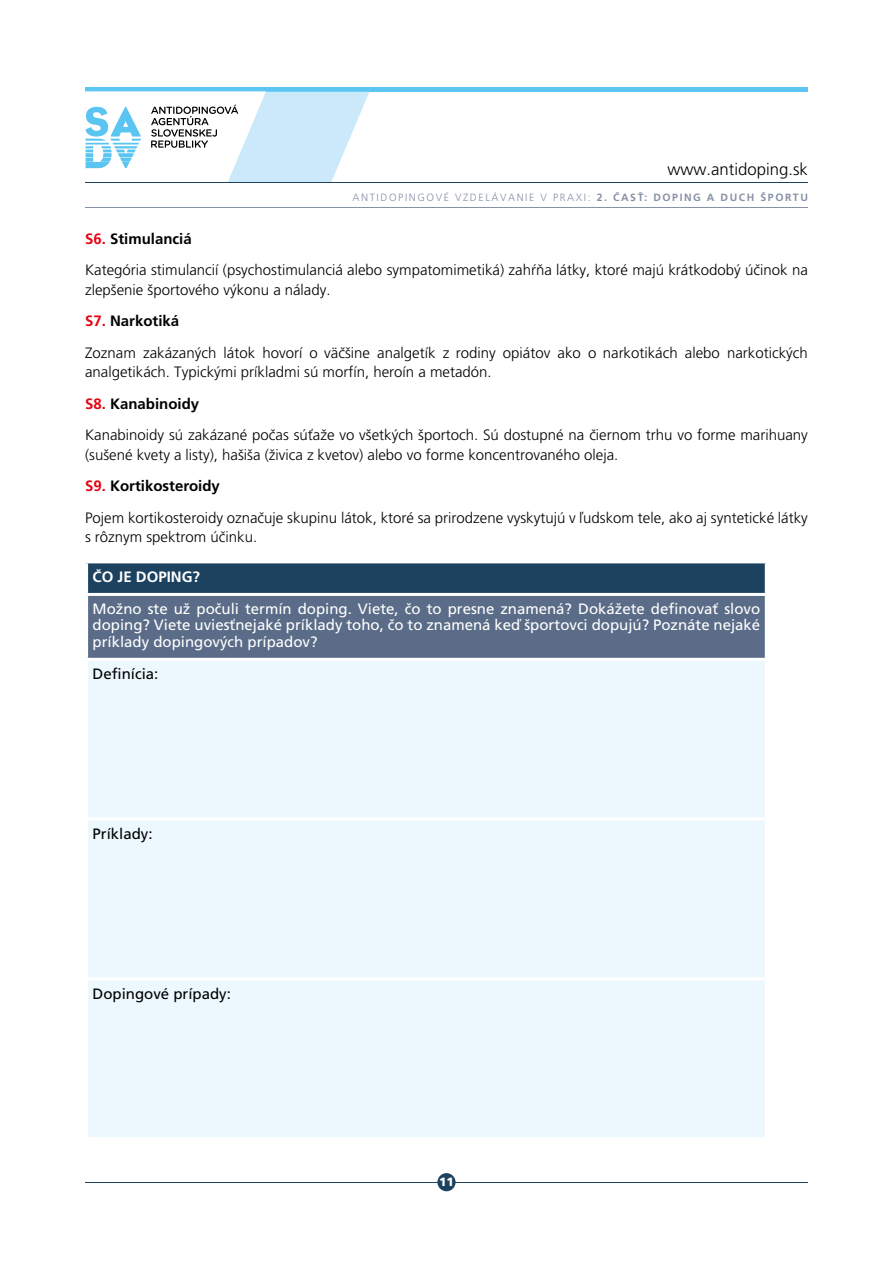
<style>
.page{position:relative;width:893px;height:1263px;background:#fff}
.page>*{position:absolute;margin:0;border:0;box-sizing:border-box;transform-origin:0 0}
.t1{font:16.65px "Frutiger CE Light";color:#000}
.TEX{font:15px/19.5px "Frutiger CE Light";color:#000}
.Normal_wrd_1{font:15px/16.2px "Frutiger CE";color:#fff;text-align:justify}
.TEX-2{font:700 15px "Frutiger CE";color:#000}
.Normal_wrd_1-2{font:15px "Frutiger CE";color:#000}
.Normal_wrd_1-3{font:700 15px "Frutiger CE";color:#fff}
.t2{font:12px "Frutiger CE Black";color:#fff}
.t3{font:10.5px "Frutiger CE Light";letter-spacing:.15em;color:#8690a6}
.s1{font-family:"Frutiger CE";font-weight:700}
.s2{color:#e30613}
</style>
<div class="page">
<hr style="left:85px;top:87px;width:723px;height:4px;background:#5cc5f1">
<svg style="left:85px;top:91px;width:285px;height:91px"></svg>
<hr style="left:85px;top:182px;width:723px;height:1px;background:#1d4260">
<hr style="left:85px;top:207px;width:723px;height:1px;background:#8690a6">
<hr style="left:85px;top:1182px;width:723px;height:1px;background:#1d4260">
<div style="left:437px;top:1173px;width:19px;height:18px;background:#1d4260;border-radius:50%"></div>
<div style="left:87px;top:562px;width:679px;height:32px;background:#1d4260"></div>
<div style="left:87px;top:594px;width:679px;height:65px;background:#5a6c87"></div>
<div style="left:88px;top:661px;width:677px;height:476px;background:#ecf7fe"></div>
<hr style="left:85px;top:560px;width:683px;height:3px;background:#fff">
<hr style="left:85px;top:563px;width:3px;height:30px;background:#fff">
<hr style="left:765px;top:563px;width:3px;height:30px;background:#fff">
<hr style="left:85px;top:593px;width:683px;height:3px;background:#fff">
<hr style="left:85px;top:596px;width:3px;height:62px;background:#fff">
<hr style="left:765px;top:596px;width:3px;height:62px;background:#fff">
<hr style="left:85px;top:658px;width:683px;height:3px;background:#fff">
<hr style="left:85px;top:817px;width:683px;height:3px;background:#fff">
<hr style="left:85px;top:977px;width:683px;height:3px;background:#fff">
<p class="t1" style="left:668px;top:160px;width:142px">www.antidoping.sk</p>
<p class="t3" style="left:353px;top:191px;width:457px">ANTIDOPINGOVÉ VZDELÁVANIE V PRAXI: <span class="s1">2. ČASŤ: DOPING A DUCH ŠPORTU</span></p>
<p class="TEX-2" style="left:85px;top:230px;width:108px"><span class="s2">S6.</span> Stimulanciá</p>
<p class="TEX" style="left:85px;top:260px;width:724px">Kategória stimulancií (psychostimulanciá alebo sympatomimetiká) zahŕňa látky, ktoré majú krátkodobý účinok na zlepšenie športového výkonu a nálady.</p>
<p class="TEX-2" style="left:85px;top:313px;width:96px"><span class="s2">S7.</span> Narkotiká</p>
<p class="TEX" style="left:85px;top:343px;width:724px">Zoznam zakázaných látok hovorí o väčšine analgetík z rodiny opiátov ako o narkotikách alebo narkotických analgetikách. Typickými príkladmi sú morfín, heroín a metadón.</p>
<p class="TEX-2" style="left:85px;top:395px;width:116px"><span class="s2">S8.</span> Kanabinoidy</p>
<p class="TEX" style="left:85px;top:425px;width:724px">Kanabinoidy sú zakázané počas súťaže vo všetkých športoch. Sú dostupné na čiernom trhu vo forme marihuany (sušené kvety a listy), hašiša (živica z kvetov) alebo vo forme koncentrovaného oleja.</p>
<p class="TEX-2" style="left:85px;top:478px;width:136px"><span class="s2">S9.</span> Kortikosteroidy</p>
<p class="TEX" style="left:85px;top:508px;width:724px">Pojem kortikosteroidy označuje skupinu látok, ktoré sa prirodzene vyskytujú v ľudskom tele, ako aj syntetické látky s rôznym spektrom účinku.</p>
<p class="Normal_wrd_1-3" style="left:93px;top:568px;width:109px">ČO JE DOPING?</p>
<p class="Normal_wrd_1" style="left:93px;top:601px;width:669px">Možno ste už počuli termín doping. Viete, čo to presne znamená? Dokážete definovať slovo doping? Viete uviesťnejaké príklady toho, čo to znamená keď športovci dopujú? Poznáte nejaké príklady dopingových prípadov?</p>
<p class="Normal_wrd_1-2" style="left:93px;top:665px;width:67px">Definícia:</p>
<p class="Normal_wrd_1-2" style="left:93px;top:825px;width:62px">Príklady:</p>
<p class="Normal_wrd_1-2" style="left:93px;top:985px;width:140px">Dopingové prípady:</p>
<p class="t2" style="left:439px;top:1175px;width:16px">11</p>
</div>
